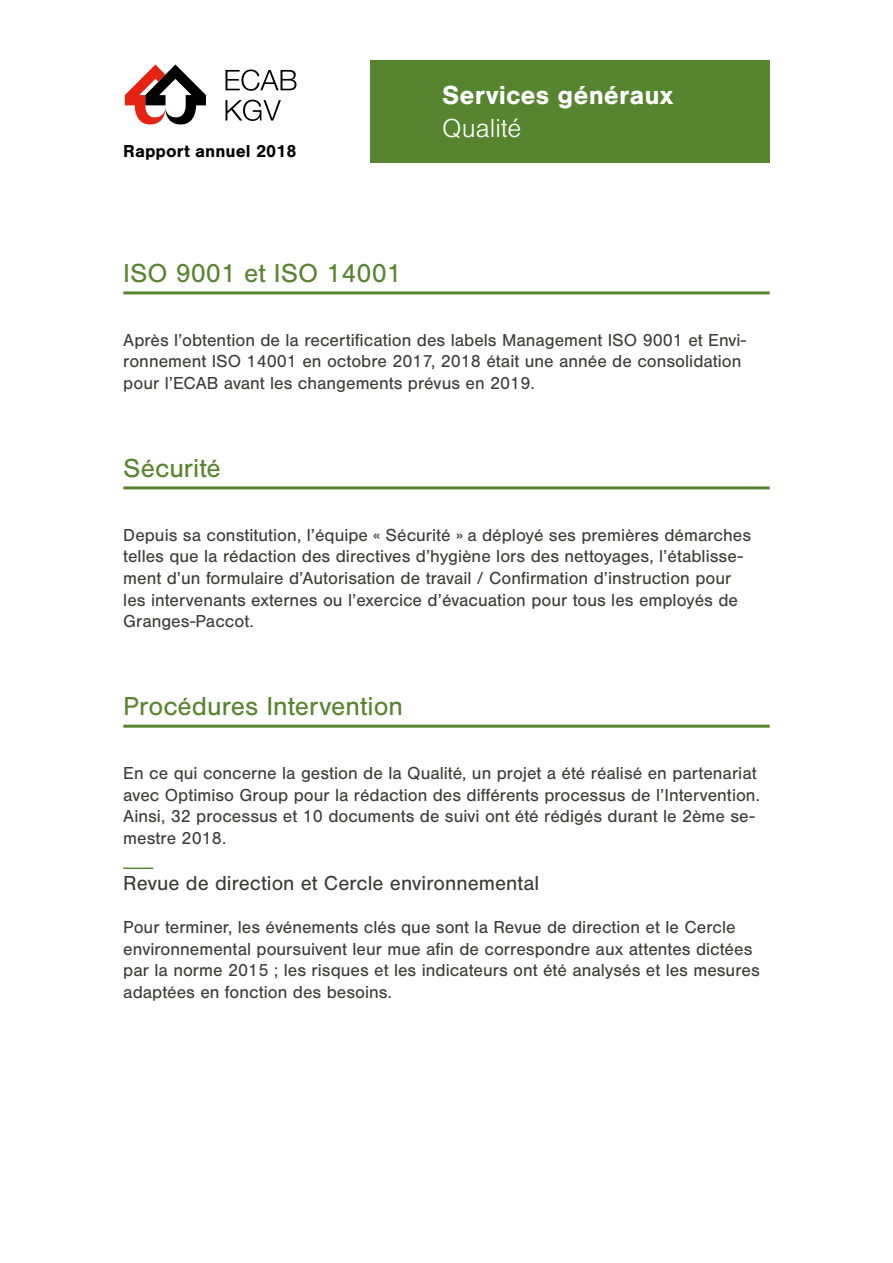
<style>
.page{position:relative;width:893px;height:1263px;background:#fff}
.page>*{position:absolute;margin:0;border:0;box-sizing:border-box;transform-origin:0 0}
.t1{font:27px "Nimbus San";color:#57852f}
.t2{font:700 27px "Nimbus San";color:#fff}
.t3{font:300 27px "Nimbus San";color:#fff}
.t4{font:21px "Nimbus San";color:#3c3c3b}
.t5{font:18px/21.6px "Nimbus San";color:#3c3c3b}
.t6{font:700 18px "Nimbus San";color:#000}
</style>
<div class="page">
<svg style="left:124px;top:64px;width:82px;height:61px"></svg>
<svg style="left:225px;top:100px;width:56px;height:21px"></svg>
<svg style="left:225px;top:70px;width:71px;height:21px"></svg>
<div style="left:370px;top:61px;width:400px;height:102px;background:#57852f"></div>
<hr style="left:123px;top:291px;width:647px;height:3px;background:#57852f">
<hr style="left:123px;top:486px;width:647px;height:3px;background:#57852f">
<hr style="left:123px;top:725px;width:647px;height:3px;background:#57852f">
<hr style="left:123px;top:867px;width:30px;height:2px;background:#57852f">
<p class="t6" style="left:123px;top:141px;width:175px">Rapport annuel 2018</p>
<h1 class="t1" style="left:123px;top:258px;width:280px">ISO 9001 et ISO 14001</h1>
<h1 class="t2" style="left:442px;top:80px;width:233px">Services généraux</h1>
<h1 class="t3" style="left:442px;top:114px;width:81px">Qualité</h1>
<p class="t5" style="left:123px;top:329px;width:624px">Après l’obtention de la recertification des labels Management ISO 9001 et Envi&shy;ronnement ISO 14001 en octobre 2017, 2018 était une année de consolidation pour l’ECAB avant les changements prévus en 2019.</p>
<h1 class="t1" style="left:123px;top:453px;width:99px">Sécurité</h1>
<p class="t5" style="left:123px;top:524px;width:629px">Depuis sa constitution, l’équipe « Sécurité » a déployé ses premières démarches telles que la rédaction des directives d’hygiène lors des nettoyages, l’établisse&shy;ment d’un formulaire d’Autorisation de travail / Confirmation d’instruction pour les intervenants externes ou l’exercice d’évacuation pour tous les employés de Granges-Paccot.</p>
<h1 class="t1" style="left:123px;top:691px;width:281px">Procédures Intervention</h1>
<p class="t5" style="left:123px;top:762px;width:638px">En ce qui concerne la gestion de la Qualité, un projet a été réalisé en partenariat avec Optimiso Group pour la rédaction des différents processus de l’Intervention.<br>Ainsi, 32 processus et 10 documents de suivi ont été rédigés durant le 2ème se&shy;mestre 2018.</p>
<p class="t4" style="left:123px;top:872px;width:417px">Revue de direction et Cercle environnemental</p>
<p class="t5" style="left:123px;top:917px;width:638px">Pour terminer, les événements clés que sont la Revue de direction et le Cercle environnemental poursuivent leur mue afin de correspondre aux attentes dictées par la norme 2015 ; les risques et les indicateurs ont été analysés et les mesures adaptées en fonction des besoins.</p>
</div>
